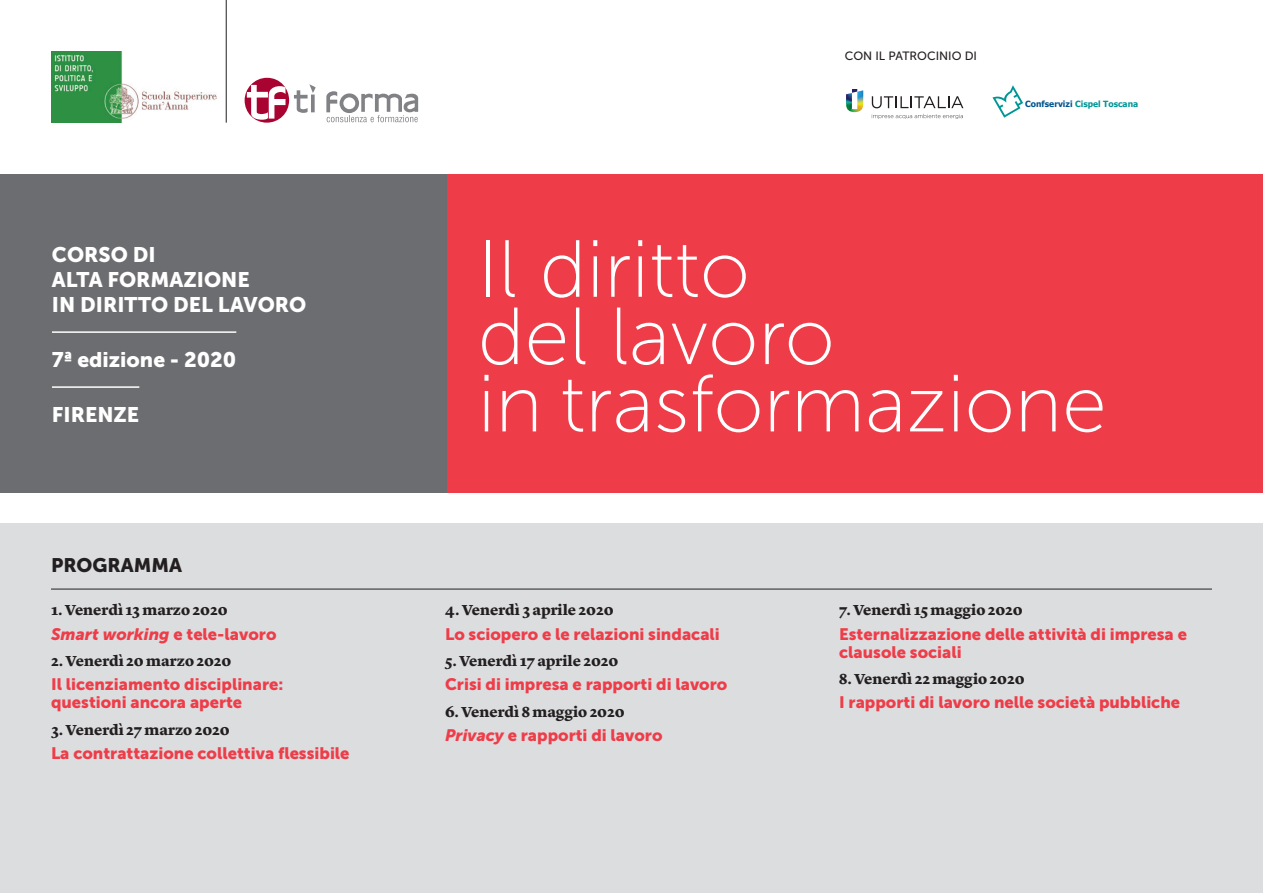
<style>
.page{position:relative;width:1263px;height:893px;background:#fff}
.page>*{position:absolute;margin:0;border:0;box-sizing:border-box;transform-origin:0 0}
.t1{font:80.85px/67.3px "Museo Sans 100";color:#fff}
.t2{font:21px/25.2px "Museo Sans 900";color:#fff}
.t3{font:19.5px "Museo Sans 900";color:#231f20}
.t4{font:16.5px/18px "Museo Sans 900";color:#ee3d49}
.t5{font:italic 16.5px "Museo Sans 900";color:#ee3d49}
.t6{font:900 15px "Lyon Text";letter-spacing:-.005em;color:#231f20}
.t7{font:12px "Museo Sans 500";color:#231f20}
.t8{font:700 8.55px "Tahoma";color:#009696}
.s1{font-style:normal}
.s2{color:#01548f}
.s3{font-style:italic}
</style>
<div class="page">
<div style="left:0;top:174px;width:448px;height:319px;background:#6c6d70"></div>
<div style="left:448px;top:174px;width:815px;height:319px;background:#ee3d49"></div>
<div style="left:0;top:523px;width:1263px;height:370px;background:#dcdddf"></div>
<hr style="left:52px;top:331px;width:184px;height:2px;background:#fff">
<hr style="left:52px;top:386px;width:87px;height:2px;background:#fff">
<hr style="left:51px;top:589px;width:1161px;height:1px;background:#231f20">
<img style="left:51px;top:51px;width:165px;height:72px">
<hr style="left:226px;top:0;width:1px;height:123px;background:#231f20">
<svg style="left:245px;top:78px;width:44px;height:45px"></svg>
<svg style="left:247px;top:85px;width:38px;height:35px"></svg>
<svg style="left:294px;top:84px;width:124px;height:38px"></svg>
<svg style="left:992px;top:85px;width:31px;height:33px"></svg>
<svg style="left:846px;top:89px;width:17px;height:23px"></svg>
<svg style="left:872px;top:96px;width:91px;height:12px"></svg>
<svg style="left:872px;top:114px;width:91px;height:5px"></svg>
<p class="t2" style="left:52px;top:241px;width:256px">CORSO DI<br>ALTA FORMAZIONE<br>IN DIRITTO DEL LAVORO</p>
<p class="t2" style="left:52px;top:347px;width:186px">7ª edizione - 2020</p>
<p class="t2" style="left:52px;top:402px;width:89px">FIRENZE</p>
<p class="t3" style="left:51px;top:554px;width:132px">PROGRAMMA</p>
<p class="t6" style="left:51px;top:598px;width:178px">1. Venerdì 13 marzo 2020</p>
<p class="t5" style="left:51px;top:624px;width:227px">Smart working <span class="s1">e tele-lavoro</span></p>
<p class="t6" style="left:51px;top:649px;width:182px">2. Venerdì 20 marzo 2020</p>
<p class="t4" style="left:51px;top:676px;width:234px">Il licenziamento disciplinare: questioni ancora aperte</p>
<p class="t6" style="left:51px;top:718px;width:180px">3. Venerdì 27 marzo 2020</p>
<p class="t4" style="left:51px;top:744px;width:300px">La contrattazione collettiva flessibile</p>
<p class="t7" style="left:845px;top:50px;width:134px">CON IL PATROCINIO DI</p>
<p class="t8" style="left:1025px;top:98px;width:115px"><span class="s2">Confservizi</span> Cispel Toscana</p>
<h1 class="t1" style="left:478px;top:236px;width:631px">Il diritto<br>del lavoro<br>in trasformazione</h1>
<p class="t6" style="left:445px;top:598px;width:170px">4. Venerdì 3 aprile 2020</p>
<p class="t4" style="left:445px;top:625px;width:276px">Lo sciopero e le relazioni sindacali</p>
<p class="t6" style="left:445px;top:649px;width:175px">5. Venerdì 17 aprile 2020</p>
<p class="t4" style="left:445px;top:676px;width:284px">Crisi di impresa e rapporti di lavoro</p>
<p class="t6" style="left:445px;top:700px;width:181px">6. Venerdì 8 maggio 2020</p>
<p class="t4" style="left:445px;top:726px;width:219px"><span class="s3">Privacy</span> e rapporti di lavoro</p>
<p class="t6" style="left:839px;top:598px;width:185px">7. Venerdì 15 maggio 2020</p>
<p class="t4" style="left:839px;top:625px;width:349px">Esternalizzazione delle attività di impresa e clausole sociali</p>
<p class="t6" style="left:839px;top:667px;width:187px">8. Venerdì 22 maggio 2020</p>
<p class="t4" style="left:839px;top:694px;width:342px">I rapporti di lavoro nelle società pubbliche</p>
</div>
